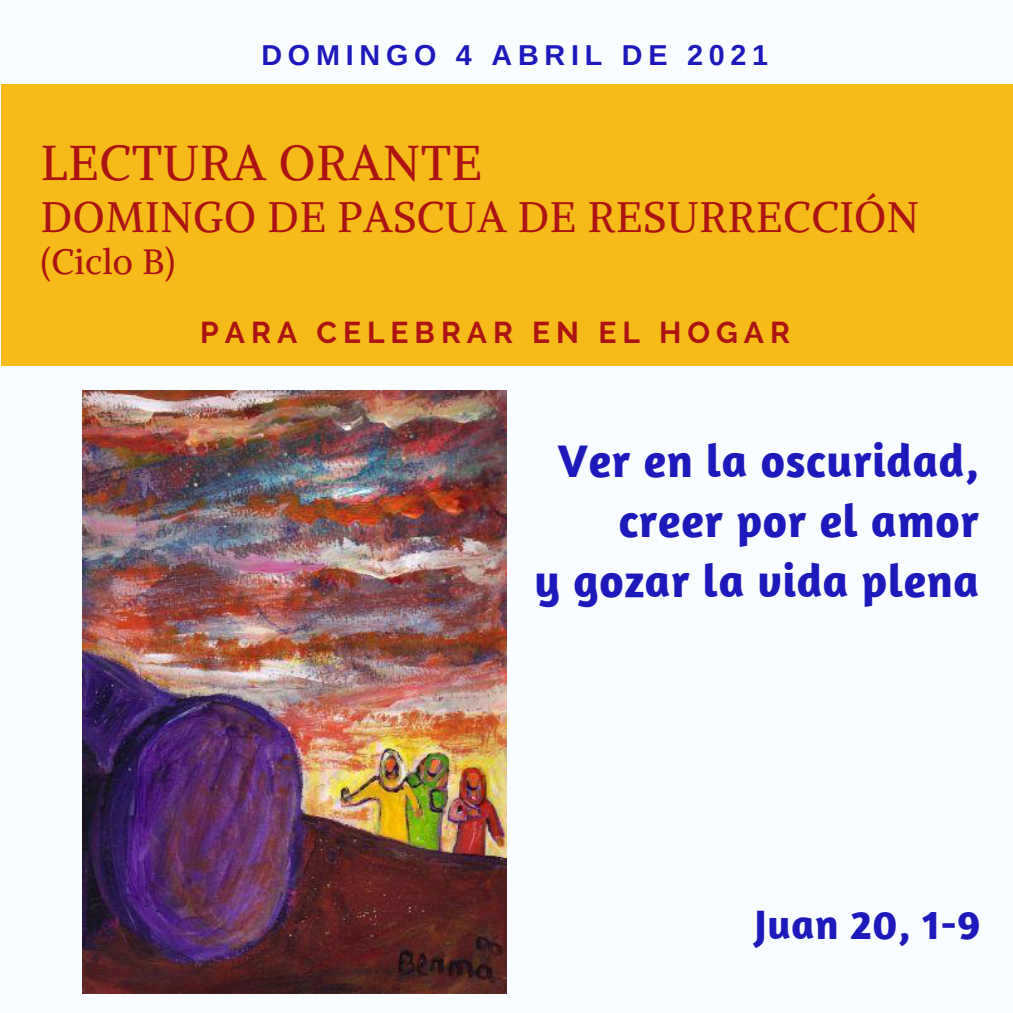
<style>
.page{position:relative;width:1013px;height:1013px;background:#fff}
.page>*{position:absolute;margin:0;border:0;box-sizing:border-box;transform-origin:0 0}
.t1{font:48.75px "Alike";letter-spacing:.015em;color:#ad1313}
.t2{font:700 46.75px "Amaranth";letter-spacing:.015em;color:#1d19bb}
.t3{font:42.5px "Alike";letter-spacing:.015em;color:#ad1313}
.t4{font:700 42.12px "Amaranth";letter-spacing:.015em;color:#1d19bb}
.t5{font:35px "Alike";letter-spacing:.015em;color:#ad1313}
.t6{font:700 30px "Raleway";letter-spacing:.2em;color:#ad1313}
.t7{font:700 28.75px "Arimo";letter-spacing:.2em;color:#1d19bb}
</style>
<div class="page">
<div style="left:0;top:0;width:1012px;height:1012px;background:#fafdff"></div>
<div style="left:1px;top:84px;width:1011px;height:282px;background:#f6bb18"></div>
<img style="left:82px;top:390px;width:425px;height:603px">
<p class="t7" style="left:261px;top:39px;width:508px">DOMINGO 4 ABRIL DE 2021</p>
<p class="t1" style="left:41px;top:132px;width:443px">LECTURA ORANTE</p>
<p class="t3" style="left:41px;top:190px;width:879px">DOMINGO DE PASCUA DE RESURRECCIÓN</p>
<p class="t5" style="left:41px;top:240px;width:136px">(Ciclo B)</p>
<p class="t6" style="left:200px;top:314px;width:591px">PARA CELEBRAR EN EL HOGAR</p>
<p class="t2" style="left:558px;top:431px;width:422px">Ver en la oscuridad,</p>
<p class="t2" style="left:618px;top:491px;width:362px">creer por el amor</p>
<p class="t2" style="left:534px;top:551px;width:446px">y gozar la vida plena</p>
<p class="t4" style="left:754px;top:898px;width:227px">Juan 20, 1-9</p>
</div>
